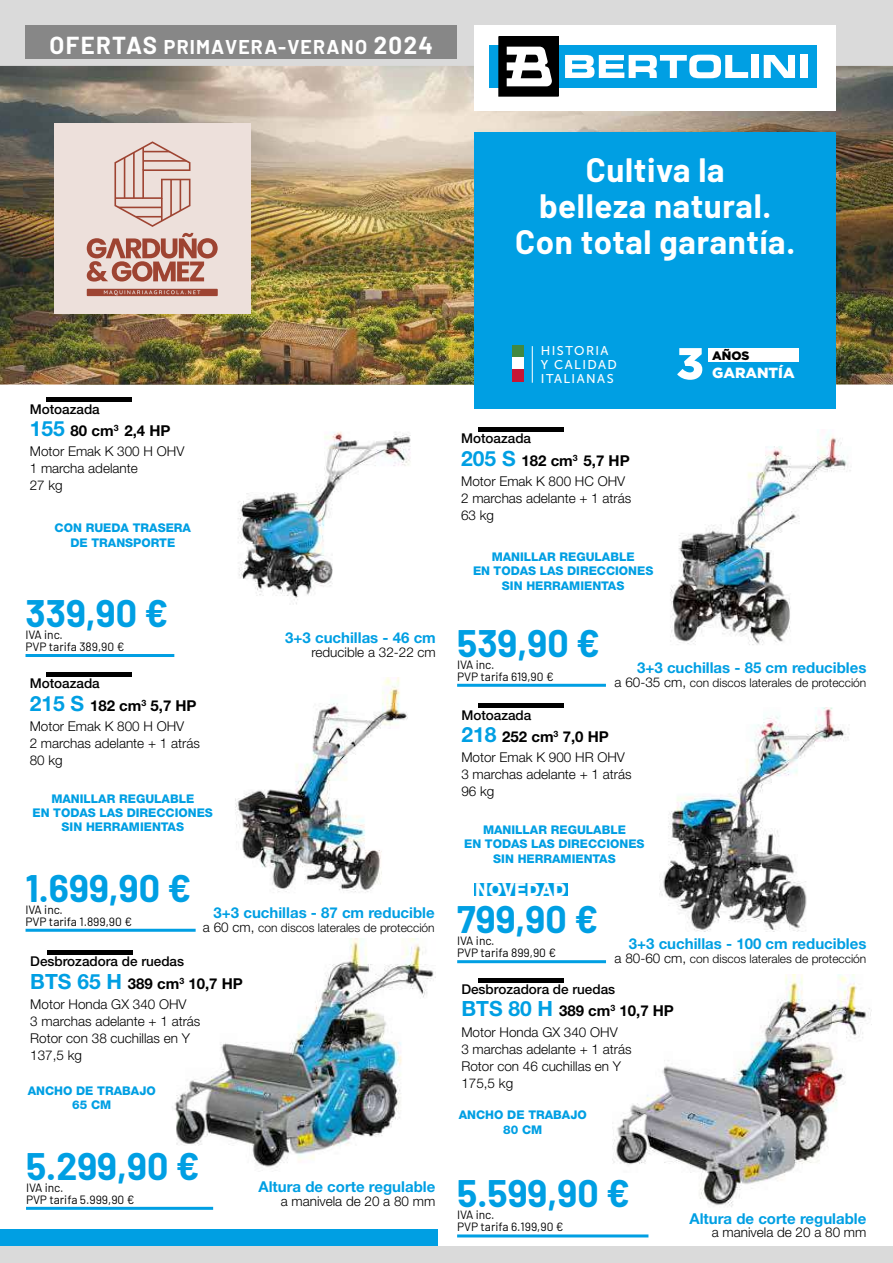
<style>
.page{position:relative;width:893px;height:1263px;background:#fff}
.page>*{position:absolute;margin:0;border:0;box-sizing:border-box;transform-origin:0 0}
.t1{font:700 37.5px "Barlow";color:#009fe3}
.t2{font:700 33px/36px "Barlow";letter-spacing:.02em;color:#fff;text-align:center}
.t3{font:700 19.5px "Barlow";letter-spacing:.06em;color:#fff}
.t4{font:800 18px "Helvetica Neue LT Std";color:#fff}
.t5{font:700 15px "Helvetica Neue LT Std";color:#009fe3}
.t6{font:700 15px "Helvetica Neue LT Std";color:#000}
.t7{font:900 14.7px "Gotham";color:#fff}
.t8{font:300 13.5px/17px "Helvetica Neue LT Std";color:#000}
.t9{font:500 13.5px "Helvetica Neue LT Std";color:#000}
.t10{font:12.75px/13.8px "Museo Sans 500";letter-spacing:.11em;color:#fff}
.t11{font:900 12.15px "Gotham";color:#000}
.t12{font:800 12px/14.4px "Helvetica Neue LT Std";color:#009fe3;text-align:center}
.t13{font:12px/12px "Barlow";color:#000}
.t14{font:300 12px "Helvetica Neue LT Std";color:#000}
.s1{font-size:24px}
.s2{font-size:21px;color:#009fe3}
.s3{font-size:13.5px}
</style>
<div class="page">
<img style="left:613px;top:974px;width:259px;height:233px">
<img style="left:235px;top:678px;width:173px;height:215px">
<div style="left:0;top:0;width:893px;height:72px;background:#dadada"></div>
<img style="left:659px;top:707px;width:190px;height:225px">
<img style="left:670px;top:433px;width:181px;height:212px">
<img style="left:237px;top:431px;width:174px;height:173px">
<img style="left:793px;top:66px;width:100px;height:318px">
<img style="left:0;top:66px;width:793px;height:318px">
<div style="left:474px;top:132px;width:362px;height:276px;background:#009fe3"></div>
<div style="left:709px;top:348px;width:90px;height:14px;background:#fff"></div>
<svg style="left:677px;top:348px;width:25px;height:32px"></svg>
<div style="left:0;top:1229px;width:438px;height:21px;background:#009fe3"></div>
<div style="left:26px;top:26px;width:431px;height:33px;background:#878787"></div>
<hr style="left:47px;top:398px;width:85px;height:4px;background:#000">
<hr style="left:478px;top:704px;width:85px;height:4px;background:#000">
<div style="left:478px;top:427px;width:85px;height:5px;background:#000"></div>
<hr style="left:26px;top:654px;width:148px;height:3px;background:#009fe3">
<hr style="left:457px;top:960px;width:149px;height:3px;background:#009fe3">
<hr style="left:457px;top:684px;width:149px;height:3px;background:#009fe3">
<div style="left:474px;top:883px;width:94px;height:13px;background:#009fe3"></div>
<hr style="left:478px;top:978px;width:85px;height:4px;background:#000">
<hr style="left:457px;top:1234px;width:191px;height:3px;background:#009fe3">
<div style="left:474px;top:26px;width:362px;height:85px;background:#fff"></div>
<div style="left:490px;top:45px;width:327px;height:43px;background:#009fe3"></div>
<svg style="left:565px;top:55px;width:183px;height:23px"></svg>
<div style="left:751px;top:55px;width:8px;height:23px;background:#fff"></div>
<svg style="left:764px;top:55px;width:31px;height:23px"></svg>
<div style="left:800px;top:55px;width:7px;height:23px;background:#fff"></div>
<div style="left:499px;top:37px;width:59px;height:59px;background:#000"></div>
<svg style="left:507px;top:47px;width:45px;height:39px"></svg>
<div style="left:0;top:1247px;width:893px;height:16px;background:#dadada"></div>
<img style="left:172px;top:939px;width:262px;height:229px">
<div style="left:47px;top:950px;width:85px;height:5px;background:#000"></div>
<hr style="left:26px;top:1207px;width:187px;height:3px;background:#009fe3">
<div style="left:47px;top:672px;width:85px;height:5px;background:#000"></div>
<hr style="left:26px;top:929px;width:170px;height:3px;background:#009fe3">
<hr style="left:532px;top:346px;width:1px;height:37px;background:#fff">
<div style="left:512px;top:346px;width:12px;height:12px;background:#418840"></div>
<div style="left:512px;top:358px;width:12px;height:12px;background:#fff"></div>
<div style="left:512px;top:370px;width:12px;height:12px;background:#c61534"></div>
<div style="left:54px;top:123px;width:196px;height:191px;background:#ede0db"></div>
<svg style="left:87px;top:233px;width:131px;height:49px"></svg>
<svg style="left:114px;top:141px;width:76px;height:86px"></svg>
<div style="left:87px;top:289px;width:131px;height:7px;background:#9e4432"></div>
<svg style="left:104px;top:290px;width:96px;height:5px"></svg>
<h3 class="t3" style="left:49px;top:33px;width:385px"><span class="s1">OFERTAS</span> PRIMAVERA-VERANO <span class="s1">2024</span></h3>
<h2 class="t2" style="left:515px;top:149px;width:282px">Cultiva la<br>belleza natural.<br>Con total garantía.</h2>
<p class="t9" style="left:30px;top:401px;width:72px">Motoazada</p>
<p class="t6" style="left:30px;top:421px;width:142px"><span class="s2">155</span> 80 cm<sup>3</sup> 2,4 HP</p>
<p class="t8" style="left:30px;top:443px;width:156px">Motor Emak K 300 H OHV<br>1 marcha adelante<br>27 kg</p>
<p class="t12" style="left:55px;top:521px;width:138px">CON RUEDA TRASERA<br>DE TRANSPORTE</p>
<h1 class="t1" style="left:26px;top:586px;width:144px">339,90 €</h1>
<p class="t13" style="left:26px;top:628px;width:100px">IVA inc.<br>PVP tarifa 389,90 €</p>
<p class="t9" style="left:30px;top:675px;width:72px">Motoazada</p>
<p class="t6" style="left:30px;top:696px;width:168px"><span class="s2">215 S</span> 182 cm<sup>3</sup> 5,7 HP</p>
<p class="t8" style="left:30px;top:717px;width:172px">Motor Emak K 800 H OHV<br>2 marchas adelante + 1 atrás<br>80 kg</p>
<p class="t12" style="left:33px;top:791px;width:182px">MANILLAR REGULABLE<br>EN TODAS LAS DIRECCIONES<br>SIN HERRAMIENTAS</p>
<p class="t5" style="left:285px;top:628px;width:152px">3+3 cuchillas - 46 cm</p>
<p class="t8" style="left:312px;top:643px;width:126px">reducible a 32-22 cm</p>
<h1 class="t1" style="left:26px;top:860px;width:167px">1.699,90 €</h1>
<p class="t13" style="left:26px;top:902px;width:108px">IVA inc.<br>PVP tarifa 1.899,90 €</p>
<p class="t5" style="left:214px;top:903px;width:223px">3+3 cuchillas - 87 cm reducible</p>
<p class="t14" style="left:203px;top:920px;width:233px"><span class="s3">a 60 cm,</span> con discos laterales de protección</p>
<p class="t9" style="left:30px;top:953px;width:155px">Desbrozadora de ruedas</p>
<p class="t6" style="left:30px;top:974px;width:214px"><span class="s2">BTS 65 H</span> 389 cm<sup>3</sup> 10,7 HP</p>
<p class="t8" style="left:30px;top:995px;width:172px">Motor Honda GX 340 OHV<br>3 marchas adelante + 1 atrás<br>Rotor con 38 cuchillas en Y<br>137,5 kg</p>
<p class="t12" style="left:28px;top:1083px;width:130px">ANCHO DE TRABAJO<br>65 CM</p>
<h1 class="t1" style="left:26px;top:1138px;width:175px">5.299,90 €</h1>
<p class="t13" style="left:26px;top:1180px;width:110px">IVA inc.<br>PVP tarifa 5.999,90 €</p>
<p class="t5" style="left:258px;top:1177px;width:178px">Altura de corte regulable</p>
<p class="t8" style="left:281px;top:1192px;width:156px">a manivela de 20 a 80 mm</p>
<p class="t10" style="left:541px;top:344px;width:77px">HISTORIA<br>Y CALIDAD<br>ITALIANAS</p>
<p class="t9" style="left:461px;top:430px;width:72px">Motoazada</p>
<p class="t6" style="left:461px;top:451px;width:170px"><span class="s2">205 S</span> 182 cm<sup>3</sup> 5,7 HP</p>
<p class="t8" style="left:461px;top:472px;width:172px">Motor Emak K 800 HC OHV<br>2 marchas adelante + 1 atrás<br>63 kg</p>
<p class="t12" style="left:473px;top:549px;width:182px">MANILLAR REGULABLE<br>EN TODAS LAS DIRECCIONES<br>SIN HERRAMIENTAS</p>
<p class="t11" style="left:712px;top:347px;width:39px">AÑOS</p>
<p class="t7" style="left:712px;top:363px;width:84px">GARANTÍA</p>
<h1 class="t1" style="left:457px;top:615px;width:144px">539,90 €</h1>
<p class="t13" style="left:457px;top:657px;width:98px">IVA inc.<br>PVP tarifa 619,90 €</p>
<p class="t5" style="left:637px;top:658px;width:231px">3+3 cuchillas - 85 cm reducibles</p>
<p class="t14" style="left:615px;top:675px;width:253px"><span class="s3">a 60-35 cm,</span> con discos laterales de protección</p>
<p class="t9" style="left:461px;top:707px;width:72px">Motoazada</p>
<p class="t6" style="left:461px;top:727px;width:149px"><span class="s2">218</span> 252 cm<sup>3</sup> 7,0 HP</p>
<p class="t8" style="left:461px;top:749px;width:172px">Motor Emak K 900 HR OHV<br>3 marchas adelante + 1 atrás<br>96 kg</p>
<p class="t12" style="left:464px;top:822px;width:182px">MANILLAR REGULABLE<br>EN TODAS LAS DIRECCIONES<br>SIN HERRAMIENTAS</p>
<h3 class="t4" style="left:475px;top:878px;width:93px">NOVEDAD</h3>
<h1 class="t1" style="left:457px;top:892px;width:142px">799,90 €</h1>
<p class="t13" style="left:457px;top:934px;width:100px">IVA inc.<br>PVP tarifa 899,90 €</p>
<p class="t5" style="left:629px;top:935px;width:239px">3+3 cuchillas - 100 cm reducibles</p>
<p class="t14" style="left:615px;top:951px;width:253px"><span class="s3">a 80-60 cm,</span> con discos laterales de protección</p>
<p class="t9" style="left:461px;top:981px;width:155px">Desbrozadora de ruedas</p>
<p class="t6" style="left:461px;top:1002px;width:214px"><span class="s2">BTS 80 H</span> 389 cm<sup>3</sup> 10,7 HP</p>
<p class="t8" style="left:461px;top:1023px;width:172px">Motor Honda GX 340 OHV<br>3 marchas adelante + 1 atrás<br>Rotor con 46 cuchillas en Y<br>175,5 kg</p>
<p class="t12" style="left:459px;top:1108px;width:130px">ANCHO DE TRABAJO<br>80 CM</p>
<h1 class="t1" style="left:457px;top:1166px;width:174px">5.599,90 €</h1>
<p class="t13" style="left:457px;top:1208px;width:108px">IVA inc.<br>PVP tarifa 6.199,90 €</p>
<p class="t5" style="left:689px;top:1209px;width:178px">Altura de corte regulable</p>
<p class="t8" style="left:712px;top:1224px;width:156px">a manivela de 20 a 80 mm</p>
</div>
